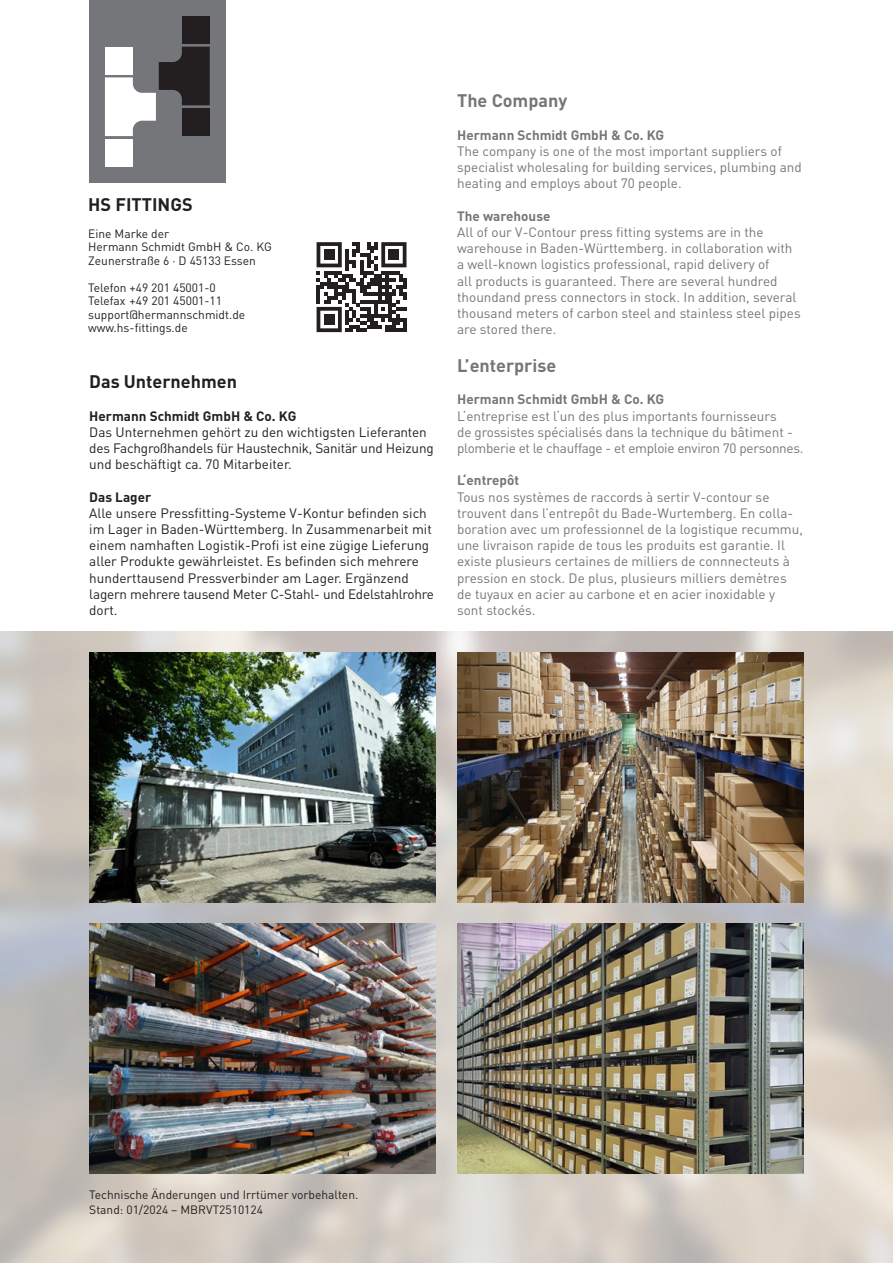
<style>
.page{position:relative;width:893px;height:1263px;background:#fff}
.page>*{position:absolute;margin:0;border:0;box-sizing:border-box;transform-origin:0 0}
.t1{font:700 18px "DIN";color:#231f20}
.t2{font:700 18px "DIN";color:#757679}
.t3{font:13.5px/16.2px "DIN";color:#757679}
.t4{font:13.5px/16.2px "DIN";color:#231f20}
.t5{font:700 13.5px "DIN";color:#757679}
.t6{font:700 13.5px "DIN";color:#231f20}
.t7{font:12px "DIN";color:#231f20}
.t8{font:12px "DINOT";color:#231f20}
</style>
<div class="page">
<img style="left:0;top:631px;width:893px;height:632px">
<img style="left:89px;top:653px;width:347px;height:249px">
<img style="left:457px;top:653px;width:347px;height:249px">
<img style="left:89px;top:924px;width:347px;height:250px">
<img style="left:457px;top:924px;width:347px;height:250px">
<div style="left:89px;top:0;width:136px;height:183px;background:#757679"></div>
<div style="left:105px;top:139px;width:28px;height:28px;background:#fff"></div>
<div style="left:182px;top:16px;width:28px;height:28px;background:#231f20"></div>
<svg style="left:105px;top:47px;width:105px;height:89px"></svg>
<svg style="left:317px;top:242px;width:89px;height:90px"></svg>
<div style="left:324px;top:249px;width:11px;height:11px;background:#231f20"></div>
<div style="left:388px;top:249px;width:11px;height:11px;background:#231f20"></div>
<div style="left:324px;top:314px;width:11px;height:11px;background:#231f20"></div>
<p class="t1" style="left:88px;top:192px;width:106px">HS FITTINGS</p>
<p class="t7" style="left:88px;top:226px;width:82px">Eine Marke der</p>
<p class="t7" style="left:88px;top:239px;width:185px">Hermann Schmidt GmbH &amp; Co. KG</p>
<p class="t7" style="left:88px;top:253px;width:169px">Zeunerstraße 6 · D 45133 Essen</p>
<p class="t7" style="left:88px;top:280px;width:129px">Telefon +49 201 45001-0</p>
<p class="t7" style="left:88px;top:293px;width:135px">Telefax +49 201 45001-11</p>
<p class="t7" style="left:88px;top:307px;width:159px">support@hermannschmidt.de</p>
<p class="t7" style="left:88px;top:320px;width:101px">www.hs-fittings.de</p>
<p class="t1" style="left:89px;top:370px;width:149px">Das Unternehmen</p>
<p class="t6" style="left:89px;top:407px;width:209px">Hermann Schmidt GmbH &amp; Co. KG</p>
<p class="t4" style="left:89px;top:424px;width:346px">Das Unternehmen gehört zu den wichtigsten Lieferanten des Fachgroßhandels für Haustechnik, Sanitär und Heizung und beschäftigt ca. 70 Mitarbeiter.</p>
<p class="t6" style="left:89px;top:488px;width:64px">Das Lager</p>
<p class="t4" style="left:89px;top:505px;width:346px">Alle unsere Pressfitting-Systeme V-Kontur befinden sich im Lager in Baden-Württemberg. In Zusammenarbeit mit einem namhaften Logistik-Profi ist eine zügige Lieferung aller Produkte gewährleistet. Es befinden sich mehrere hunderttausend Pressverbinder am Lager. Ergänzend lagern mehrere tausend Meter C-Stahl- und Edelstahlrohre dort.</p>
<p class="t2" style="left:457px;top:89px;width:112px">The Company</p>
<p class="t5" style="left:457px;top:126px;width:209px">Hermann Schmidt GmbH &amp; Co. KG</p>
<p class="t3" style="left:457px;top:143px;width:346px">The company is one of the most important suppliers of specialist wholesaling for building services, plumbing and heating and employs about 70 people.</p>
<p class="t5" style="left:457px;top:207px;width:95px">The warehouse</p>
<p class="t3" style="left:457px;top:224px;width:345px">All of our V-Contour press fitting systems are in the warehouse in Baden-Württemberg. in collaboration with a well-known logistics professional, rapid delivery of<br>all products is guaranteed. There are several hundred thoundand press connectors in stock. In addition, several thousand meters of carbon steel and stainless steel pipes are stored there.</p>
<p class="t2" style="left:457px;top:354px;width:101px">L’enterprise</p>
<p class="t5" style="left:457px;top:391px;width:209px">Hermann Schmidt GmbH &amp; Co. KG</p>
<p class="t3" style="left:457px;top:407px;width:348px">L‘entreprise est l‘un des plus importants fournisseurs<br>de grossistes spécialisés dans la technique du bâtiment - plomberie et le chauffage - et emploie environ 70 personnes.</p>
<p class="t5" style="left:457px;top:472px;width:64px">L‘entrepôt</p>
<p class="t3" style="left:457px;top:488px;width:347px">Tous nos systèmes de raccords à sertir V-contour se trouvent dans l’entrepôt du Bade-Wurtemberg. En colla&shy;boration avec um professionnel de la logistique recummu, une livraison rapide de tous les produits est garantie. Il existe plusieurs certaines de milliers de connnecteuts à pression en stock. De plus, plusieurs milliers demètres de tuyaux en acier au carbone et en acier inoxidable y sont stockés.</p>
<p class="t8" style="left:89px;top:1187px;width:271px">Technische Änderungen und Irrtümer vorbehalten.</p>
<p class="t8" style="left:89px;top:1202px;width:175px">Stand: 01/2024 – MBRVT2510124</p>
</div>
